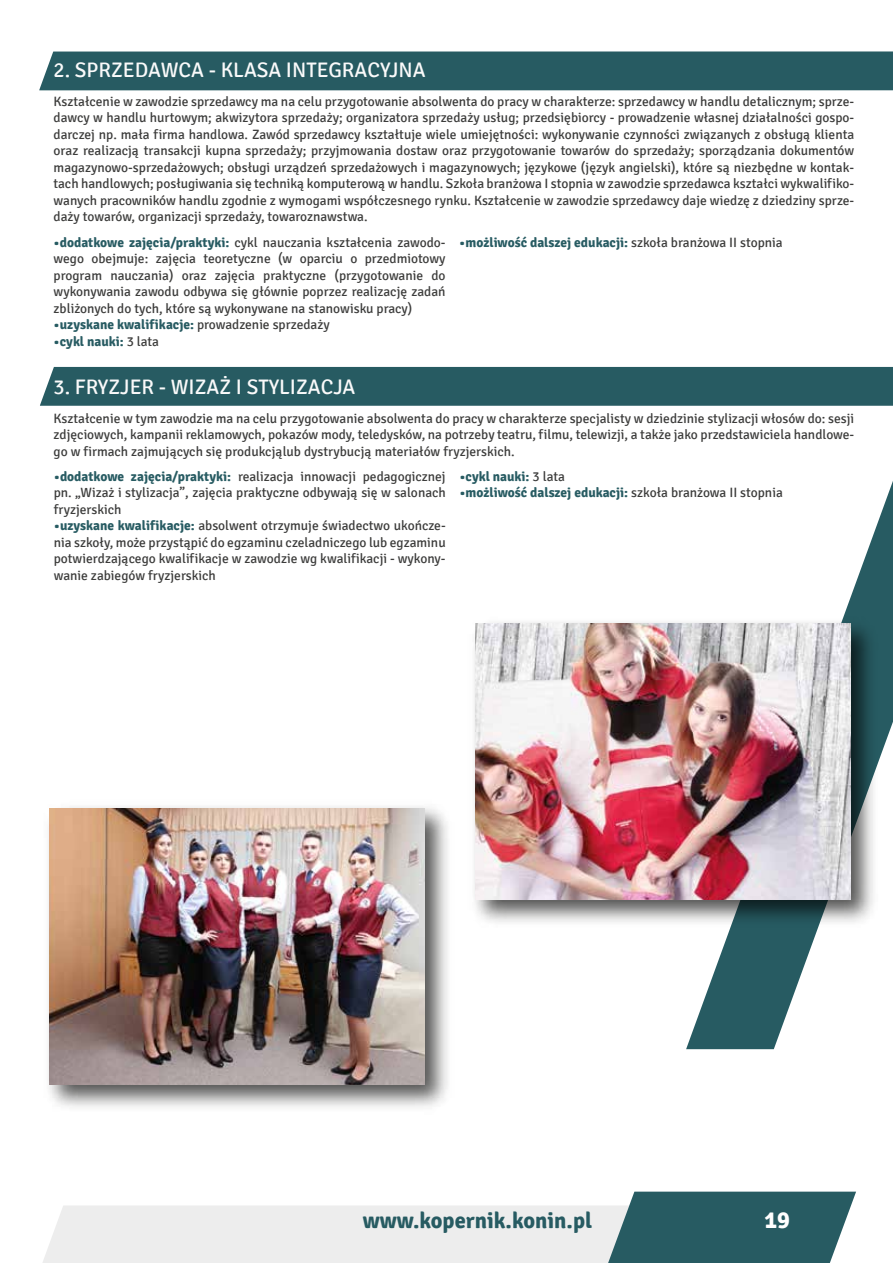
<style>
.page{position:relative;width:893px;height:1263px;background:#fff}
.page>*{position:absolute;margin:0;border:0;box-sizing:border-box;transform-origin:0 0}
.t1{font:700 24px "Signika";color:#fff}
.t2{font:700 22.5px "Signika";color:#275b62}
.t3{font:21px "Signika";color:#fafafa}
.t4{font:13.5px/16.5px "Signika";color:#3c3c3b;text-align:justify}
.t5{font:700 13.5px "Signika";color:#275b62}
.s1{font-weight:700;color:#275b62}
.s2{font-weight:400;color:#3c3c3b}
</style>
<div class="page">
<div style="left:39px;top:51px;width:854px;height:39px;background:#275b62"></div>
<div style="left:40px;top:367px;width:853px;height:39px;background:#275b62"></div>
<svg style="left:43px;top:1191px;width:813px;height:72px"></svg>
<img style="left:48px;top:807px;width:400px;height:300px">
<img style="left:50px;top:808px;width:375px;height:276px">
<svg style="left:686px;top:481px;width:207px;height:568px"></svg>
<img style="left:403px;top:599px;width:490px;height:354px">
<img style="left:476px;top:623px;width:375px;height:276px">
<p class="t3" style="left:54px;top:59px;width:373px">2. SPRZEDAWCA - KLASA INTEGRACYJNA</p>
<p class="t4" style="left:54px;top:93px;width:802px">Kształcenie w zawodzie sprzedawcy ma na celu przygotowanie absolwenta do pracy w charakterze: sprzedawcy w handlu detalicznym; sprze&shy;dawcy w handlu hurtowym; akwizytora sprzedaży; organizatora sprzedaży usług; przedsiębiorcy - prowadzenie własnej działalności gospo&shy;darczej np. mała firma handlowa. Zawód sprzedawcy kształtuje wiele umiejętności: wykonywanie czynności związanych z obsługą klienta oraz realizacją transakcji kupna sprzedaży; przyjmowania dostaw oraz przygotowanie towarów do sprzedaży; sporządzania dokumentów magazynowo-sprzedażowych; obsługi urządzeń sprzedażowych i magazynowych; językowe (język angielski), które są niezbędne w kontak&shy;tach handlowych; posługiwania się techniką komputerową w handlu. Szkoła branżowa I stopnia w zawodzie sprzedawca kształci wykwalifiko&shy;wanych pracowników handlu zgodnie z wymogami współczesnego rynku. Kształcenie w zawodzie sprzedawcy daje wiedzę z dziedziny sprze&shy;daży towarów, organizacji sprzedaży, towaroznawstwa.</p>
<p class="t4" style="left:54px;top:234px;width:393px"><span class="s1">•dodatkowe zajęcia/praktyki:</span> cykl nauczania kształcenia zawodo&shy;wego obejmuje: zajęcia teoretyczne (w oparciu o przedmiotowy program nauczania) oraz zajęcia praktyczne (przygotowanie do wykonywania zawodu odbywa się głównie poprzez realizację zadań zbliżonych do tych, które są wykonywane na stanowisku pracy)</p>
<p class="t5" style="left:54px;top:317px;width:278px">•uzyskane kwalifikacje: <span class="s2">prowadzenie sprzedaży</span></p>
<p class="t5" style="left:54px;top:333px;width:107px">•cykl nauki: <span class="s2">3 lata</span></p>
<p class="t5" style="left:459px;top:234px;width:325px">•możliwość dalszej edukacji: <span class="s2">szkoła branżowa II stopnia</span></p>
<p class="t3" style="left:54px;top:375px;width:303px">3. FRYZJER - WIZAŻ I STYLIZACJA</p>
<p class="t4" style="left:54px;top:410px;width:802px">Kształcenie w tym zawodzie ma na celu przygotowanie absolwenta do pracy w charakterze specjalisty w dziedzinie stylizacji włosów do: sesji zdjęciowych, kampanii reklamowych, pokazów mody, teledysków, na potrzeby teatru, filmu, telewizji, a także jako przedstawiciela handlowe&shy;go w firmach zajmujących się produkcjąlub dystrybucją materiałów fryzjerskich.</p>
<p class="t4" style="left:54px;top:468px;width:393px"><span class="s1">•dodatkowe zajęcia/praktyki:</span> realizacja innowacji pedagogicznej pn. „Wizaż i stylizacja”, zajęcia praktyczne odbywają się w salonach fryzjerskich</p>
<p class="t4" style="left:54px;top:517px;width:393px"><span class="s1">•uzyskane kwalifikacje:</span> absolwent otrzymuje świadectwo ukończe&shy;nia szkoły, może przystąpić do egzaminu czeladniczego lub egzaminu potwierdzającego kwalifikacje w zawodzie wg kwalifikacji - wykony&shy;wanie zabiegów fryzjerskich</p>
<p class="t5" style="left:459px;top:468px;width:107px">•cykl nauki: <span class="s2">3 lata</span></p>
<p class="t5" style="left:459px;top:484px;width:325px">•możliwość dalszej edukacji: <span class="s2">szkoła branżowa II stopnia</span></p>
<p class="t2" style="left:363px;top:1207px;width:231px">www.kopernik.konin.pl</p>
<p class="t1" style="left:764px;top:1206px;width:27px">19</p>
</div>
